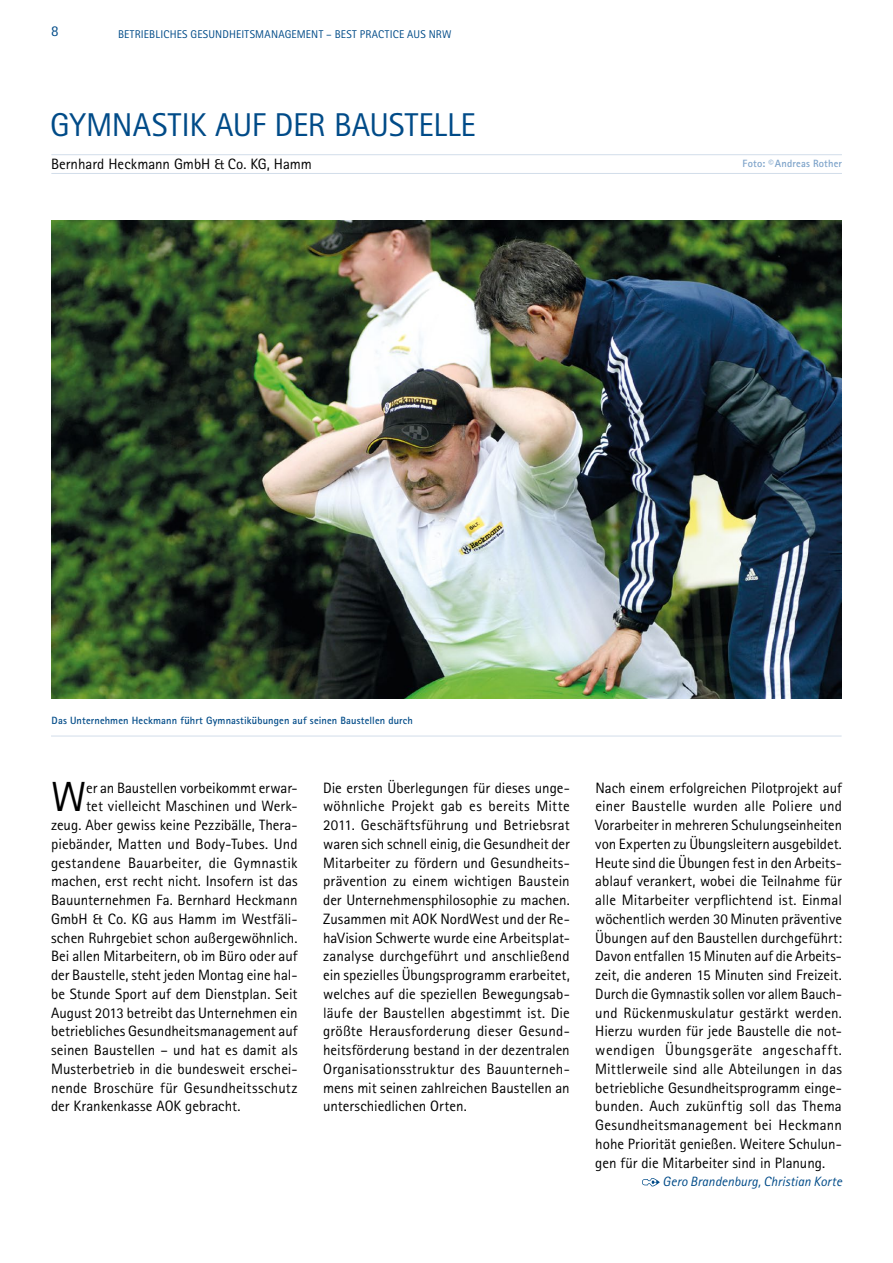
<style>
.page{position:relative;width:893px;height:1263px;background:#fff}
.page>*{position:absolute;margin:0;border:0;box-sizing:border-box;transform-origin:0 0}
.t1{font:42.15px "Rotis Sans Serif Pro";color:#000}
.t2{font:33px "Rotis Sans Serif Pro";letter-spacing:-.005em;color:#004b88}
.t3{font:15px/18.8px "Rotis Sans Serif Pro";color:#000;text-align:justify}
.t4{font:15px "Rotis Sans Serif Pro";color:#004b88}
.t5{font:italic 13.5px "Rotis Sans Serif Pro";letter-spacing:.005em;color:#004b88}
.t6{font:11.25px "Rotis Sans Serif Pro";letter-spacing:.015em;color:#004b88}
.t7{font:700 10.5px "Rotis Sans Serif Pro";letter-spacing:.01em;color:#004b88}
.t8{font:700 10.5px "Rotis Sans Serif Pro";letter-spacing:.015em;color:#7ca2c9}
</style>
<div class="page">
<svg style="left:642px;top:1178px;width:18px;height:8px"></svg>
<img style="left:51px;top:221px;width:791px;height:478px">
<hr style="left:51px;top:154px;width:791px;height:1px;background:#d2ddea">
<hr style="left:51px;top:173px;width:791px;height:1px;background:#d2ddea">
<hr style="left:51px;top:736px;width:791px;height:1px;background:#d2ddea">
<p class="t4" style="left:51px;top:22px;width:9px">8</p>
<p class="t6" style="left:118px;top:27px;width:335px">BETRIEBLICHES GESUNDHEITSMANAGEMENT – BEST PRACTICE AUS NRW</p>
<h2 class="t2" style="left:50px;top:106px;width:427px">GYMNASTIK AUF DER BAUSTELLE</h2>
<p class="t3" style="left:51px;top:154px;width:262px">Bernhard Heckmann GmbH &amp; Co. KG, Hamm</p>
<p class="t8" style="left:743px;top:157px;width:101px">Foto: ©Andreas Rother</p>
<p class="t7" style="left:52px;top:714px;width:363px">Das Unternehmen Heckmann führt Gymnastikübungen auf seinen Baustellen durch</p>
<h1 class="t1" style="left:51px;top:772px;width:37px">W</h1>
<p class="t3" style="left:86px;top:778px;width:213px">er an Baustellen vorbeikommt erwar-</p>
<p class="t3" style="left:86px;top:797px;width:213px">tet vielleicht Maschinen und Werk-</p>
<p class="t3" style="left:51px;top:816px;width:248px">zeug. Aber gewiss keine Pezzibälle, Thera-</p>
<p class="t3" style="left:51px;top:834px;width:248px">piebänder, Matten und Body-Tubes. Und</p>
<p class="t3" style="left:51px;top:853px;width:248px">gestandene Bauarbeiter, die Gymnastik</p>
<p class="t3" style="left:51px;top:872px;width:248px">machen, erst recht nicht. Insofern ist das</p>
<p class="t3" style="left:51px;top:891px;width:248px">Bauunternehmen Fa. Bernhard Heckmann</p>
<p class="t3" style="left:51px;top:909px;width:248px">GmbH &amp; Co. KG aus Hamm im Westfäli-</p>
<p class="t3" style="left:51px;top:928px;width:248px">schen Ruhrgebiet schon außergewöhnlich.</p>
<p class="t3" style="left:51px;top:947px;width:248px">Bei allen Mitarbeitern, ob im Büro oder auf</p>
<p class="t3" style="left:51px;top:966px;width:248px">der Baustelle, steht jeden Montag eine hal-</p>
<p class="t3" style="left:51px;top:984px;width:248px">be Stunde Sport auf dem Dienstplan. Seit</p>
<p class="t3" style="left:51px;top:1003px;width:248px">August 2013 betreibt das Unternehmen ein</p>
<p class="t3" style="left:51px;top:1022px;width:248px">betriebliches Gesundheitsmanagement auf</p>
<p class="t3" style="left:51px;top:1041px;width:248px">seinen Baustellen – und hat es damit als</p>
<p class="t3" style="left:51px;top:1059px;width:248px">Musterbetrieb in die bundesweit erschei-</p>
<p class="t3" style="left:51px;top:1078px;width:248px">nende Broschüre für Gesundheitsschutz</p>
<p class="t3" style="left:51px;top:1097px;width:191px">der Krankenkasse AOK gebracht.</p>
<p class="t3" style="left:323px;top:778px;width:248px">Die ersten Überlegungen für dieses unge&shy;wöhnliche Projekt gab es bereits Mitte 2011. Geschäftsführung und Betriebsrat waren sich schnell einig, die Gesundheit der Mitarbeiter zu fördern und Gesundheits&shy;prävention zu einem wichtigen Baustein der Unternehmensphilosophie zu machen.<br>Zusammen mit AOK NordWest und der Re&shy;haVision Schwerte wurde eine Arbeitsplat&shy;zanalyse durchgeführt und anschließend ein spezielles Übungsprogramm erarbeitet, welches auf die speziellen Bewegungsab&shy;läufe der Baustellen abgestimmt ist. Die größte Herausforderung dieser Gesund&shy;heitsförderung bestand in der dezentralen Organisationsstruktur des Bauunterneh&shy;mens mit seinen zahlreichen Baustellen an unterschiedlichen Orten.</p>
<p class="t3" style="left:595px;top:778px;width:248px">Nach einem erfolgreichen Pilotprojekt auf einer Baustelle wurden alle Poliere und Vorarbeiter in mehreren Schulungseinheiten von Experten zu Übungsleitern ausgebildet.<br>Heute sind die Übungen fest in den Arbeits&shy;ablauf verankert, wobei die Teilnahme für alle Mitarbeiter verpflichtend ist. Einmal wöchentlich werden 30 Minuten präventive Übungen auf den Baustellen durchgeführt:<br>Davon entfallen 15 Minuten auf die Arbeits&shy;zeit, die anderen 15 Minuten sind Freizeit.<br>Durch die Gymnastik sollen vor allem Bauch&shy;und Rückenmuskulatur gestärkt werden.<br>Hierzu wurden für jede Baustelle die not&shy;wendigen Übungsgeräte angeschafft.<br>Mittlerweile sind alle Abteilungen in das betriebliche Gesundheitsprogramm einge&shy;bunden. Auch zukünftig soll das Thema Gesundheitsmanagement bei Heckmann hohe Priorität genießen. Weitere Schulun&shy;gen für die Mitarbeiter sind in Planung.</p>
<p class="t5" style="left:663px;top:1174px;width:181px">Gero Brandenburg, Christian Korte</p>
</div>
